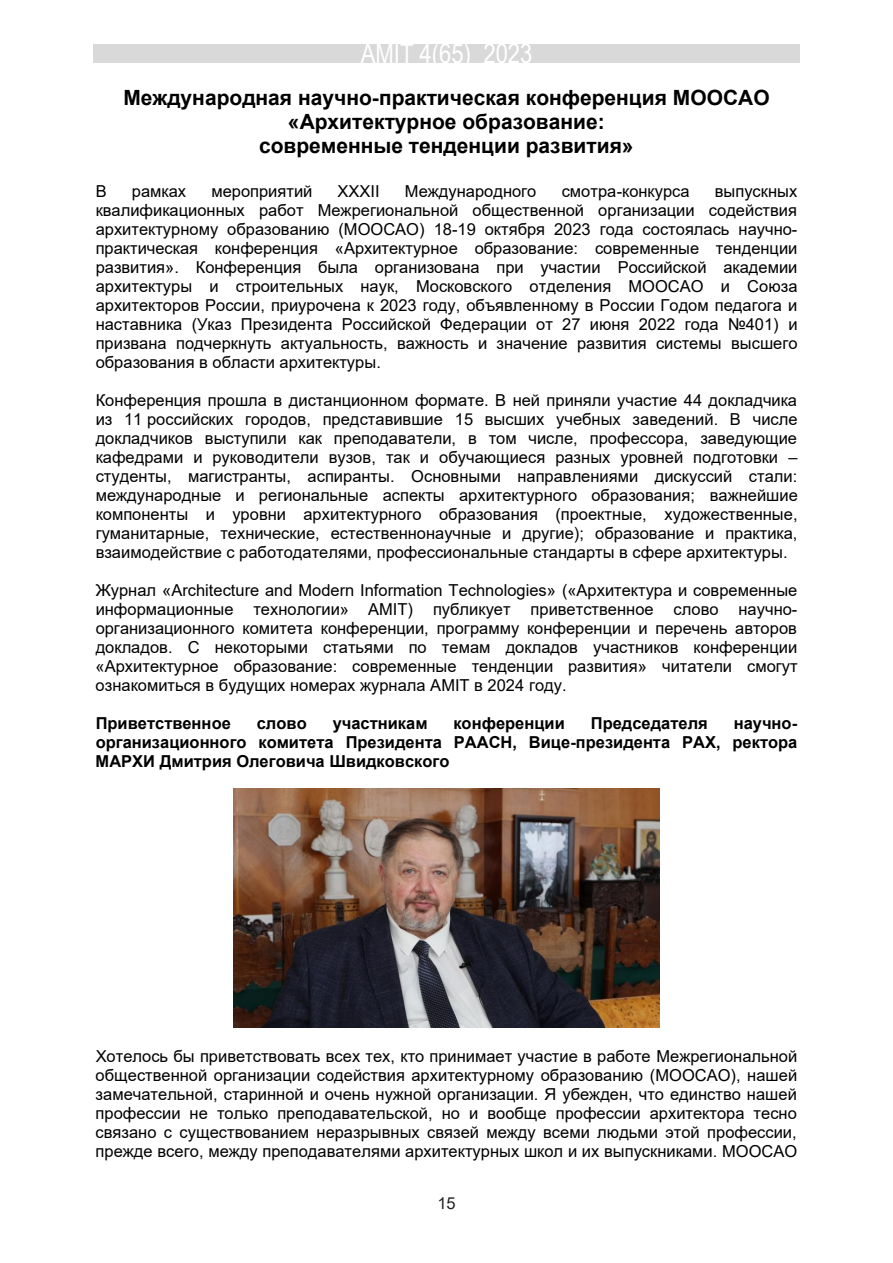
<style>
.page{position:relative;width:893px;height:1263px;background:#fff}
.page>*{position:absolute;margin:0;border:0;box-sizing:border-box;transform-origin:0 0}
.t1{font:27px "Arial Narrow";color:#fff}
.t2{font:700 21px/24.2px "Arial";color:#000;text-align:center}
.t3{font:16.5px/19px "Arial";color:#000;text-align:justify}
.t4{font:700 16.5px/19px "Arial";color:#000;text-align:justify}
.t5{font:16.5px "Arial";color:#231f20}
.s1{font-style:inherit}
</style>
<div class="page">
<div style="left:93px;top:44px;width:707px;height:19px;background:#d9d9d9"></div>
<img style="left:234px;top:789px;width:425px;height:238px">
<p class="t1" style="left:361px;top:34px;width:173px">AMIT 4(65) 2023</p>
<p class="t2" style="left:123px;top:86px;width:648px">Международная научно-практическая конференция МООСАО «Архитектурное образование:<br>современные тенденции развития»</p>
<p class="t3" style="left:96px;top:182px;width:12px">В</p>
<p class="t3" style="left:132px;top:182px;width:56px">рамках</p>
<p class="t3" style="left:211px;top:182px;width:103px">мероприятий</p>
<p class="t3" style="left:337px;top:182px;width:44px">XXXII</p>
<p class="t3" style="left:405px;top:182px;width:133px">Международного</p>
<p class="t3" style="left:562px;top:182px;width:129px">смотра-конкурса</p>
<p class="t3" style="left:96px;top:182px;width:703px;text-indent:619px">выпускных квалификационных работ Межрегиональной общественной организации содействия архитектурному образованию (МООСАО) 18-19 октября 2023 года состоялась научно&shy;практическая конференция «Архитектурное образование: современные тенденции развития». Конференция была организована при участии Российск<span class="s1">ой</span> академии архитектуры и строительных наук, Московского отделения МООСАО и Союза архитекторов России, приурочена к 2023 году, объявленному в России Годом педагога и наставника (Указ Президента Российской Федерации от 27 июня 2022 года №401) и призвана подчеркнуть актуальность, важность и значение развития системы высшего образования в области архитектуры.</p>
<p class="t3" style="left:96px;top:390px;width:704px">Конференция прошла в дистанционном формате. В ней приняли участие 44 докладчика из 11 российских городов, представившие 15 высших учебных заведений. В числе докладчиков выступили как преподаватели, в том числе, профессора, заведующие кафедрами и руководители вузов, так и обучающиеся разных уровней подготовки – студенты, магистранты, аспиранты. Основными направлениями дискуссий стали: международные и региональные аспекты архитектурного образования; важнейшие компоненты и уровни архитектурного образования (проектные, художественные, гуманитарные, технические, естественнонаучные и другие); образование и практика, взаимодействие с работодателями, профессиональные стандарты в сфере архитектуры.</p>
<p class="t3" style="left:96px;top:580px;width:703px">Журнал «Architecture and Modern Information Technologies» («Архитектура и современные информационные технологии» AMIT) публикует приветственное слово научно&shy;организационного комитета конференции, программу конференции и перечень авторов докладов. С некоторыми статьями по темам докладов участников конференции «Архитектурное образование: современные тенденции развития» читатели смогут ознакомиться в будущих номерах журнала AMIT в 2024 году.</p>
<p class="t4" style="left:96px;top:713px;width:137px">Приветственное</p>
<p class="t4" style="left:257px;top:713px;width:51px">слово</p>
<p class="t4" style="left:333px;top:713px;width:96px">участникам</p>
<p class="t4" style="left:453px;top:713px;width:113px">конференции</p>
<p class="t4" style="left:591px;top:713px;width:118px">Председателя</p>
<p class="t4" style="left:96px;top:713px;width:703px;text-indent:638px">научно&shy;организационного комитета Президента РААСН, Вице-президента РАХ, ректора МАРХИ Дмитрия Олеговича Швидковского</p>
<p class="t3" style="left:96px;top:1046px;width:703px">Хотелось бы приветствовать всех тех, кто принимает участие в работе Межрегиональной общественной организации содействия архитектурному образованию (МООСАО), нашей замечательной, старинной и очень нужной организации. Я убежден, что единство нашей профессии не только преподавательской, но и вообще профессии архитектора тесно связано с существованием неразрывных связей между всеми людьми этой профессии, прежде всего, между преподавателями архитектурных школ и их выпускниками. МООСАО</p>
<p class="t5" style="left:437px;top:1191px;width:20px">15</p>
</div>
